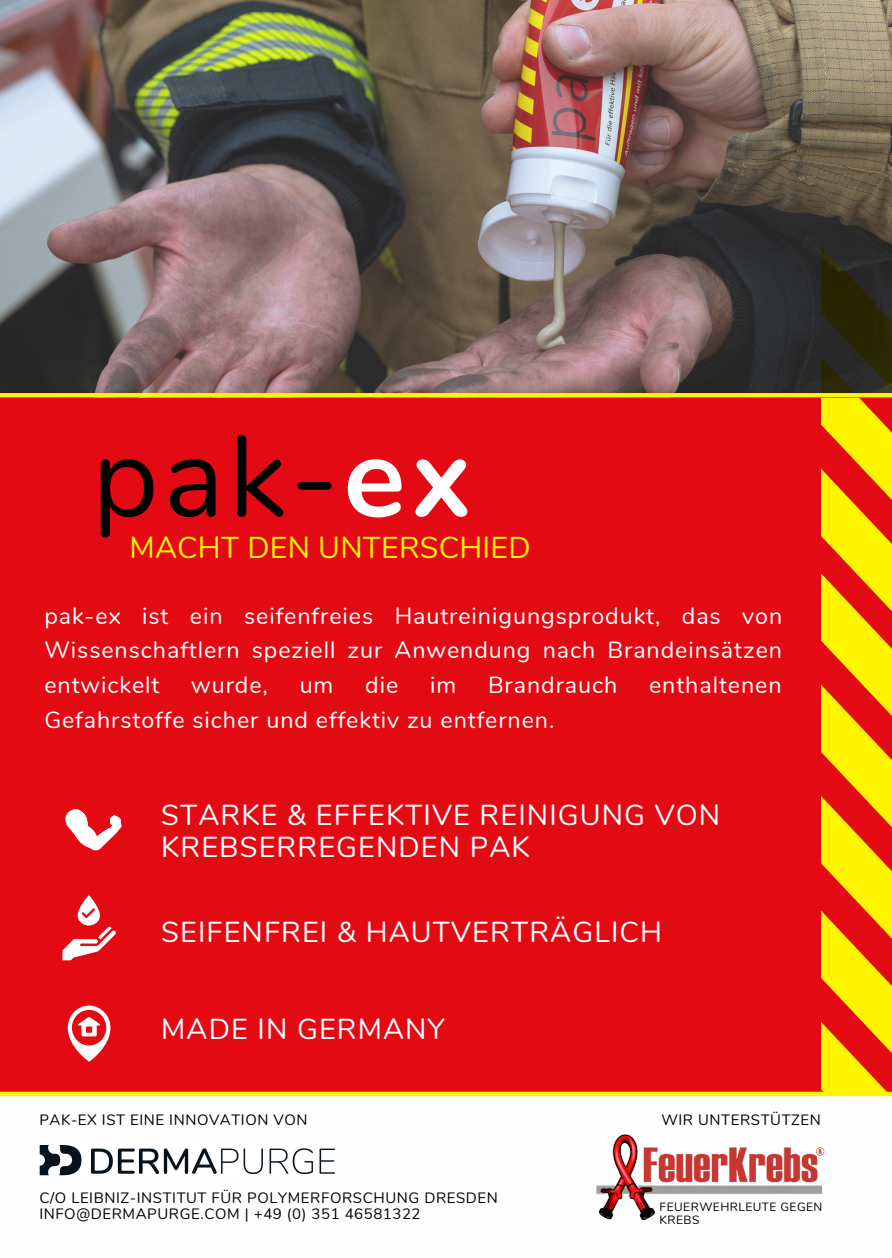
<style>
.page{position:relative;width:892px;height:1258px;background:#fff}
.page>*{position:absolute;margin:0;border:0;box-sizing:border-box;transform-origin:0 0}
.t1{font:114.3px "Nunito";color:#000}
.t2{font:30px "Nunito";letter-spacing:.01em;color:#fff500}
.t3{font:28.8px/31.5px "Nunito";letter-spacing:.04em;color:#fff}
.t4{font:23.4px/34.8px "Nunito";letter-spacing:.04em;color:#fff;text-align:justify}
.t5{font:15px/16.2px "Nunito";letter-spacing:.04em;color:#000}
.t6{font:12px/12.9px "Nunito";letter-spacing:.04em;color:#000}
.s1{font-weight:700;color:#fefefe}
</style>
<div class="page">
<div style="left:0;top:395px;width:891px;height:707px;background:#e30a14"></div>
<img style="left:0;top:0;width:891px;height:393px">
<hr style="left:0;top:393px;width:891px;height:4px;background:#fff500">
<svg style="left:820px;top:247px;width:71px;height:844px"></svg>
<div style="left:0;top:1095px;width:891px;height:160px;background:#fefefe"></div>
<img style="left:39px;top:1145px;width:53px;height:31px">
<img style="left:92px;top:1148px;width:242px;height:26px">
<img style="left:596px;top:1134px;width:229px;height:85px">
<div style="left:0;top:1091px;width:891px;height:5px;background:#fff500"></div>
<svg style="left:62px;top:895px;width:54px;height:65px"></svg>
<svg style="left:65px;top:809px;width:56px;height:42px"></svg>
<svg style="left:68px;top:1005px;width:42px;height:56px"></svg>
<h1 class="t1" style="left:92px;top:401px;width:382px">pak-<span class="s1">ex</span></h1>
<p class="t2" style="left:129px;top:527px;width:402px">MACHT DEN UNTERSCHIED</p>
<p class="t4" style="left:44px;top:598px;width:739px">pak-ex ist ein seifenfreies Hautreinigungsprodukt, das von Wissenschaftlern speziell zur Anwendung nach Brandeinsätzen entwickelt</p>
<p class="t4" style="left:191px;top:668px;width:78px">wurde,</p>
<p class="t4" style="left:299px;top:668px;width:35px">um</p>
<p class="t4" style="left:365px;top:668px;width:35px">die</p>
<p class="t4" style="left:430px;top:668px;width:28px">im</p>
<p class="t4" style="left:488px;top:668px;width:131px">Brandrauch</p>
<p class="t4" style="left:649px;top:668px;width:134px">enthaltenen</p>
<p class="t4" style="left:44px;top:703px;width:511px">Gefahrstoffe sicher und effektiv zu entfernen.</p>
<p class="t3" style="left:161px;top:800px;width:560px">STARKE &amp; EFFEKTIVE REINIGUNG VON<br>KREBSERREGENDEN PAK</p>
<p class="t3" style="left:161px;top:917px;width:502px">SEIFENFREI &amp; HAUTVERTRÄGLICH</p>
<p class="t3" style="left:161px;top:1013px;width:285px">MADE IN GERMANY</p>
<p class="t5" style="left:39px;top:1111px;width:270px">PAK-EX IST EINE INNOVATION VON</p>
<p class="t5" style="left:39px;top:1190px;width:460px">C/O LEIBNIZ-INSTITUT FÜR POLYMERFORSCHUNG DRESDEN<br>INFO@DERMAPURGE.COM | +49 (0) 351 46581322</p>
<p class="t5" style="left:661px;top:1111px;width:161px">WIR UNTERSTÜTZEN</p>
<p class="t6" style="left:659px;top:1200px;width:164px">FEUERWEHRLEUTE GEGEN<br>KREBS</p>
</div>
